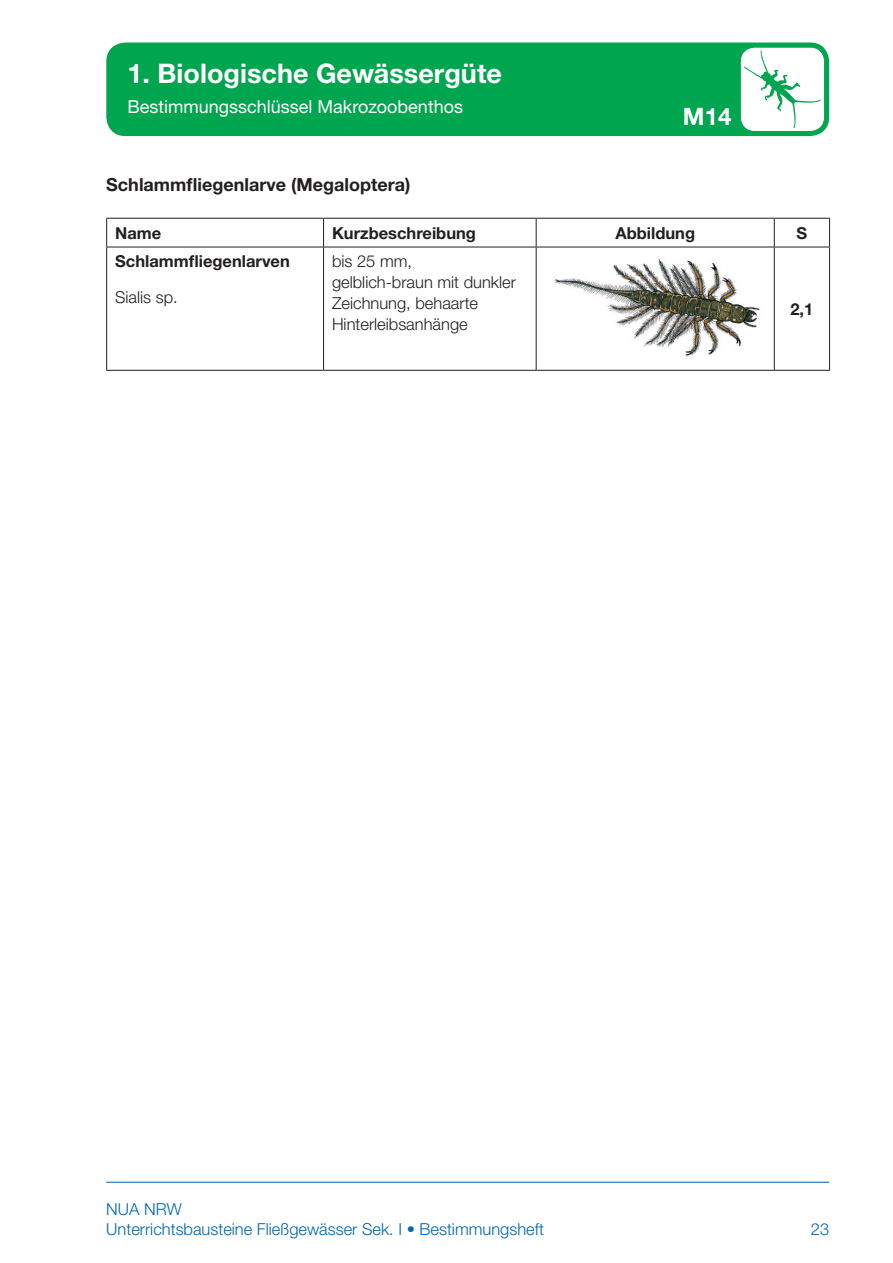
<style>
.page{position:relative;width:893px;height:1263px;background:#fff}
.page>*{position:absolute;margin:0;border:0;box-sizing:border-box;transform-origin:0 0}
.t1{font:700 27px "Helvetica Neue LT Std";color:#fff}
.t2{font:700 24px "Helvetica Neue LT Std";color:#fff}
.t3{font:18px "Helvetica Neue LT Std";color:#fff}
.t4{font:700 18px "Helvetica Neue LT Std";color:#231f20}
.t5{font:300 16.5px/21px "Helvetica Neue LT Std";color:#231f20}
.t6{font:300 16.5px/19.8px "Helvetica Neue LT Std";color:#0166b3}
.t7{font:700 16.5px "Helvetica Neue LT Std";color:#231f20}
</style>
<div class="page">
<hr style="left:106px;top:1182px;width:723px;height:1px;background:#0166b3">
<div style="left:106px;top:43px;width:723px;height:93px;background:#00a54f;border-radius:19px"></div>
<div style="left:740px;top:47px;width:85px;height:84px;background:#fff;border-radius:15px"></div>
<div style="left:740px;top:47px;width:85px;height:85px;border:1px solid #00a54f;border-radius:15px"></div>
<svg style="left:744px;top:50px;width:77px;height:78px"></svg>
<hr style="left:106px;top:218px;width:218px;height:1px;background:#231f20">
<svg style="left:106px;top:219px;width:1px;height:28px"></svg>
<hr style="left:324px;top:218px;width:212px;height:1px;background:#231f20">
<svg style="left:323px;top:219px;width:1px;height:28px"></svg>
<hr style="left:536px;top:218px;width:238px;height:1px;background:#231f20">
<svg style="left:536px;top:219px;width:1px;height:28px"></svg>
<hr style="left:774px;top:218px;width:56px;height:1px;background:#231f20">
<svg style="left:774px;top:219px;width:1px;height:28px"></svg>
<svg style="left:829px;top:219px;width:1px;height:28px"></svg>
<hr style="left:106px;top:247px;width:218px;height:1px;background:#231f20">
<hr style="left:106px;top:247px;width:1px;height:123px;background:#231f20">
<hr style="left:324px;top:247px;width:212px;height:1px;background:#231f20">
<hr style="left:323px;top:247px;width:1px;height:123px;background:#231f20">
<hr style="left:536px;top:247px;width:238px;height:1px;background:#231f20">
<hr style="left:536px;top:247px;width:1px;height:123px;background:#231f20">
<hr style="left:774px;top:247px;width:56px;height:1px;background:#231f20">
<hr style="left:774px;top:247px;width:1px;height:123px;background:#231f20">
<hr style="left:829px;top:247px;width:1px;height:123px;background:#231f20">
<hr style="left:106px;top:370px;width:218px;height:1px;background:#231f20">
<hr style="left:324px;top:370px;width:212px;height:1px;background:#231f20">
<hr style="left:536px;top:370px;width:238px;height:1px;background:#231f20">
<hr style="left:774px;top:370px;width:56px;height:1px;background:#231f20">
<img style="left:554px;top:258px;width:206px;height:98px">
<h1 class="t1" style="left:128px;top:57px;width:376px">1. Biologische Gewässergüte</h1>
<p class="t3" style="left:128px;top:96px;width:337px">Bestimmungsschlüssel Makrozoobenthos</p>
<h2 class="t2" style="left:683px;top:102px;width:50px">M14</h2>
<p class="t4" style="left:106px;top:173px;width:306px">Schlammfliegenlarve (Megaloptera)</p>
<p class="t7" style="left:115px;top:222px;width:48px">Name</p>
<p class="t7" style="left:332px;top:222px;width:145px">Kurzbeschreibung</p>
<p class="t7" style="left:615px;top:222px;width:81px">Abbildung</p>
<p class="t7" style="left:796px;top:222px;width:12px">S</p>
<p class="t7" style="left:115px;top:251px;width:176px">Schlammfliegenlarven</p>
<p class="t5" style="left:115px;top:287px;width:64px">Sialis sp.</p>
<p class="t5" style="left:332px;top:251px;width:185px">bis 25 mm, gelblich-braun mit dunkler<br>Zeichnung, behaarte<br>Hinterleibsanhänge</p>
<p class="t7" style="left:790px;top:298px;width:24px">2,1</p>
<p class="t6" style="left:106px;top:1199px;width:439px">NUA NRW<br>Unterrichtsbausteine Fließgewässer Sek. I • Bestimmungsheft</p>
<p class="t6" style="left:811px;top:1219px;width:20px">23</p>
</div>
